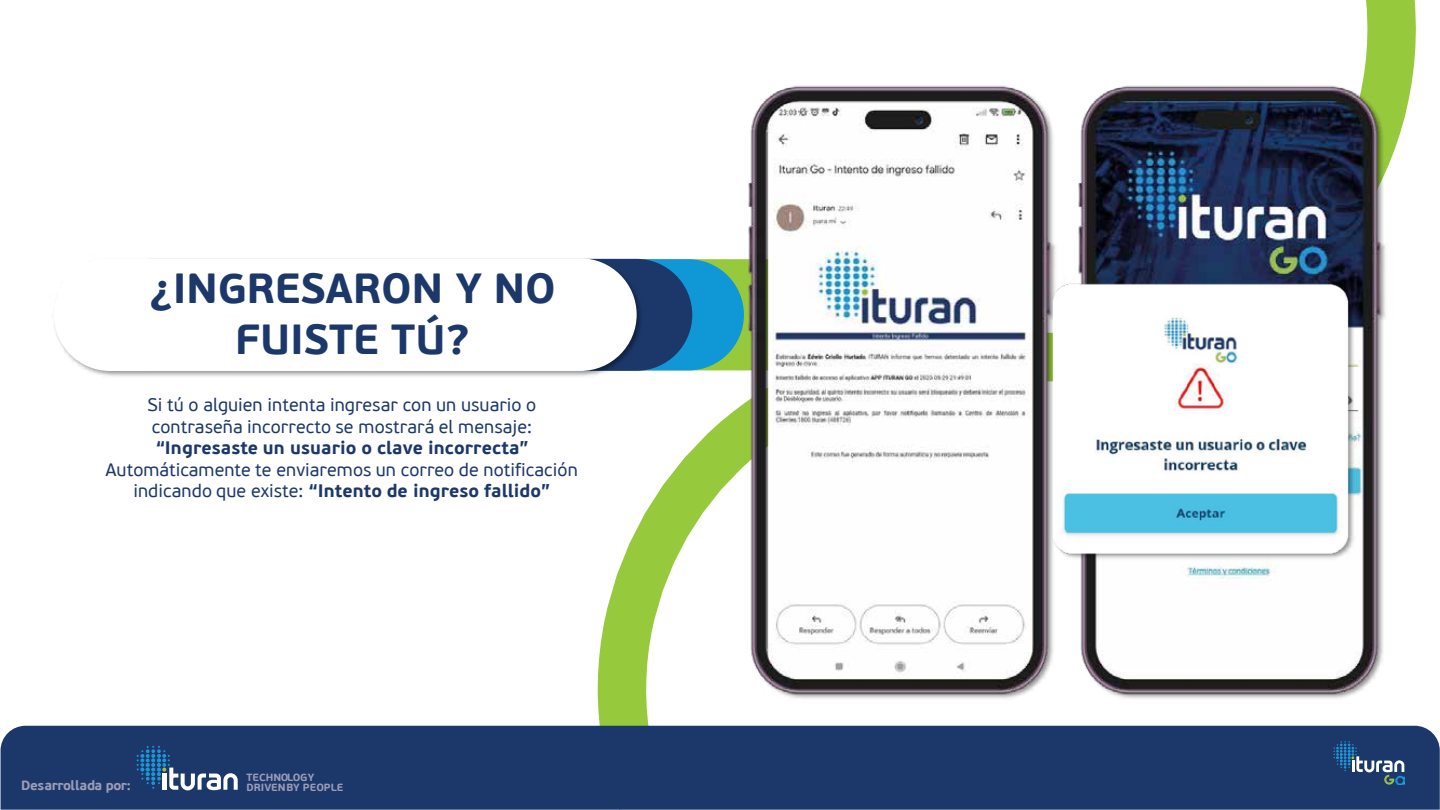
<style>
.page{position:relative;width:1440px;height:810px;background:#fff}
.page>*{position:absolute;margin:0;border:0;box-sizing:border-box;transform-origin:0 0}
.t1{font:700 42px/50.4px "PF Beau Sans Pro";color:#1c386b;text-align:center}
.t2{font:18px/21.6px "PF Beau Sans Pro";color:#1c386b}
.t3{font:700 18px "PF Beau Sans Pro";letter-spacing:.005em;color:#1c386b}
.t4{font:700 13.35px "PF Beau Sans Pro";letter-spacing:-.03em;color:#9c9db7}
.t5{font:700 10.35px "PF Beau Sans Pro";letter-spacing:-.005em;color:#9c9db7}
.s1{font-weight:700}
</style>
<div class="page">
<div style="left:94px;top:259px;width:598px;height:112px;background:#1c386b;border-radius:56px"></div>
<img style="left:54px;top:258px;width:592px;height:118px">
<div style="left:54px;top:258px;width:583px;height:113px;background:#fff;border-radius:56px"></div>
<svg style="left:519px;top:312px;width:182px;height:414px"></svg>
<svg style="left:1366px;top:0;width:50px;height:19px"></svg>
<div style="left:1px;top:726px;width:1439px;height:84px;background:#1c386b"></div>
<svg style="left:137px;top:746px;width:101px;height:44px;background:#41618c"></svg>
<img style="left:1103px;top:22px;width:322px;height:737px">
<img style="left:701px;top:94px;width:402px;height:674px">
<img style="left:704px;top:85px;width:390px;height:674px">
<img style="left:1037px;top:208px;width:332px;height:602px">
<img style="left:1040px;top:212px;width:320px;height:598px">
<img style="left:1333px;top:741px;width:72px;height:44px">
<svg style="left:1334px;top:741px;width:70px;height:44px;background:#385883"></svg>
<h1 class="t1" style="left:149px;top:264px;width:408px">¿INGRESARON Y NO<br>FUISTE TÚ?</h1>
<p class="t2" style="left:147px;top:394px;width:390px">Si tú o alguien intenta ingresar con un usuario o contraseña incorrecto se mostrará el mensaje:</p>
<p class="t3" style="left:156px;top:437px;width:375px">“Ingresaste un usuario o clave incorrecta”</p>
<p class="t2" style="left:106px;top:459px;width:474px;text-align:center">Automáticamente te enviaremos un correo de notificación indicando que existe: <span class="s1">“Intento de ingreso fallido”</span></p>
<p class="t5" style="left:246px;top:771px;width:69px">TECHNOLOGY</p>
<p class="t4" style="left:21px;top:777px;width:111px">Desarrollada por:</p>
<p class="t5" style="left:246px;top:781px;width:98px">DRIVEN BY PEOPLE</p>
</div>
